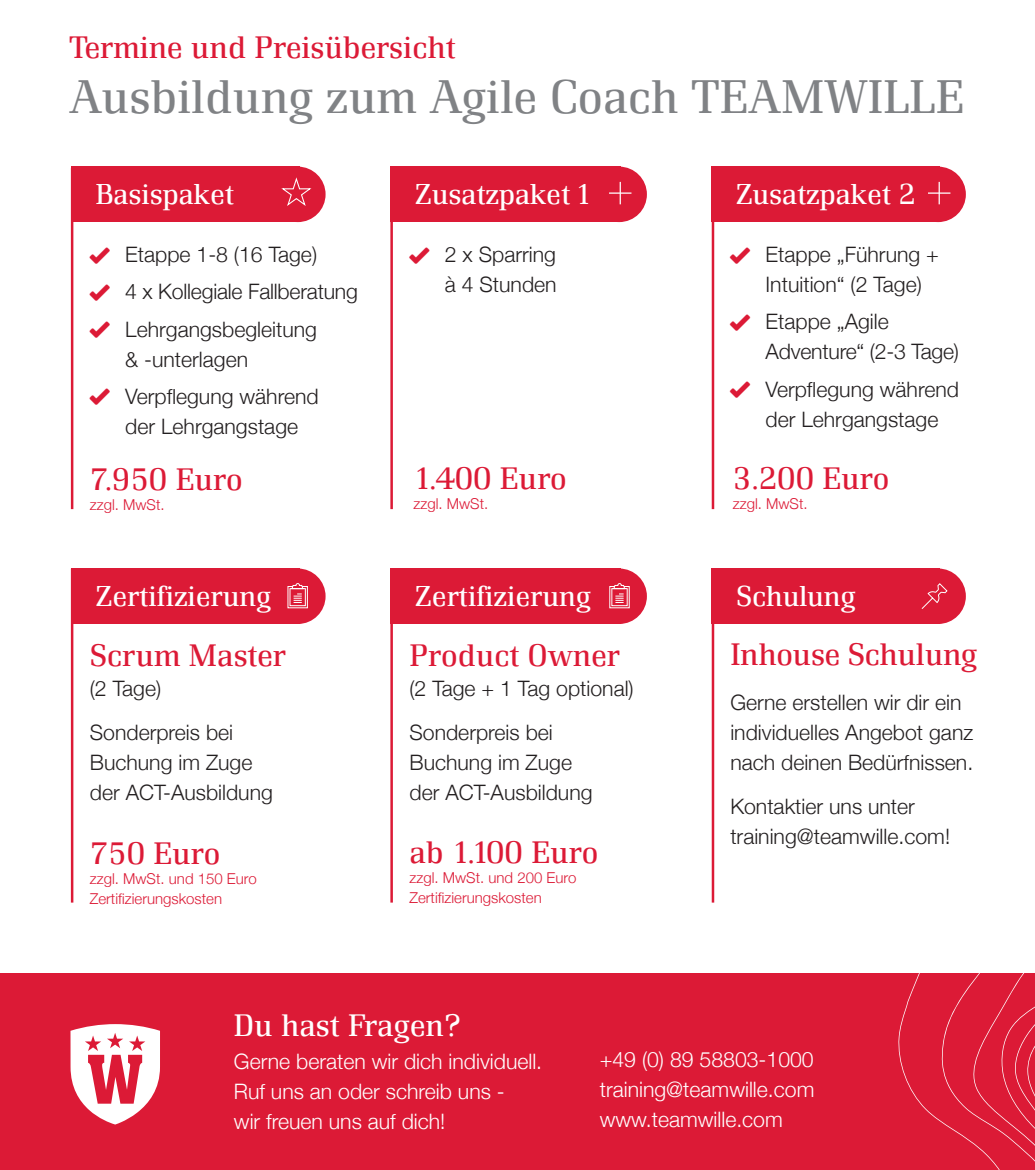
<style>
.page{position:relative;width:1035px;height:1170px;background:#fff}
.page>*{position:absolute;margin:0;border:0;box-sizing:border-box;transform-origin:0 0}
.t1{font:45.5px "Renault SBOP";color:#808285}
.t2{font:30px "Renault SBOP";color:#dc1a36}
.t3{font:30px "Renault";color:#fff}
.t4{font:30px "Renault SBOP";color:#fff}
.t5{font:300 21.25px/30px "Helvetica Neue";color:#231f20}
.t6{font:300 21.25px/30px "Helvetica Neue";color:#fff}
.t7{font:300 15px/20px "Helvetica Neue";color:#dc1a36}
</style>
<div class="page">
<div style="left:0;top:973px;width:1035px;height:196px;background:#dc1a36"></div>
<svg style="left:898px;top:973px;width:137px;height:196px"></svg>
<hr style="left:71px;top:168px;width:2px;height:341px;background:#dc1a36">
<hr style="left:71px;top:568px;width:2px;height:334px;background:#dc1a36">
<hr style="left:390px;top:168px;width:3px;height:341px;background:#dc1a36">
<hr style="left:390px;top:568px;width:3px;height:334px;background:#dc1a36">
<hr style="left:711px;top:168px;width:3px;height:341px;background:#dc1a36">
<hr style="left:711px;top:568px;width:3px;height:334px;background:#dc1a36">
<svg style="left:70px;top:1024px;width:90px;height:100px"></svg>
<div style="left:71px;top:167px;width:228px;height:55px;background:#dc1a36"></div>
<div style="left:71px;top:568px;width:228px;height:56px;background:#dc1a36"></div>
<div style="left:270px;top:167px;width:55px;height:55px;background:#dc1a36;border-radius:50%"></div>
<svg style="left:281px;top:177px;width:31px;height:29px"></svg>
<div style="left:270px;top:568px;width:55px;height:56px;background:#dc1a36;border-radius:50%"></div>
<div style="left:390px;top:167px;width:231px;height:55px;background:#dc1a36"></div>
<div style="left:390px;top:568px;width:231px;height:56px;background:#dc1a36"></div>
<div style="left:591px;top:167px;width:56px;height:55px;background:#dc1a36;border-radius:50%"></div>
<div style="left:591px;top:568px;width:56px;height:56px;background:#dc1a36;border-radius:50%"></div>
<hr style="left:609px;top:192px;width:22px;height:2px;background:#fff">
<hr style="left:619px;top:182px;width:2px;height:22px;background:#fff">
<div style="left:910px;top:167px;width:56px;height:55px;background:#dc1a36;border-radius:50%"></div>
<div style="left:910px;top:568px;width:56px;height:56px;background:#dc1a36;border-radius:50%"></div>
<div style="left:711px;top:167px;width:228px;height:55px;background:#dc1a36"></div>
<div style="left:711px;top:568px;width:228px;height:56px;background:#dc1a36"></div>
<hr style="left:928px;top:192px;width:22px;height:2px;background:#fff">
<hr style="left:938px;top:182px;width:2px;height:22px;background:#fff">
<svg style="left:287px;top:583px;width:21px;height:25px"></svg>
<svg style="left:609px;top:583px;width:21px;height:25px"></svg>
<svg style="left:921px;top:583px;width:27px;height:26px"></svg>
<h2 class="t2" style="left:69px;top:31px;width:388px">Termine und Preisübersicht</h2>
<h1 class="t1" style="left:69px;top:71px;width:896px">Ausbildung zum Agile Coach TEAMWILLE</h1>
<h2 class="t3" style="left:96px;top:178px;width:140px">Basispaket</h2>
<p class="t5" style="left:90px;top:238px;width:229px"><sub>✓</sub> Etappe 1-8 (16 Tage)</p>
<p class="t5" style="left:90px;top:275px;width:270px"><sub>✓</sub> 4 x Kollegiale Fallberatung</p>
<p class="t5" style="left:125px;top:312px;width:193px;text-indent:-35px"><sub>✓</sub> Lehrgangsbegleitung &amp; -unterlagen</p>
<p class="t5" style="left:125px;top:379px;width:195px;text-indent:-35px"><sub>✓</sub> Verpflegung während der Lehrgangstage</p>
<h2 class="t2" style="left:90px;top:462px;width:154px">7.950 Euro</h2>
<p class="t7" style="left:90px;top:493px;width:76px">zzgl. MwSt.</p>
<h2 class="t3" style="left:96px;top:580px;width:177px">Zertifizierung</h2>
<h2 class="t2" style="left:90px;top:638px;width:198px">Scrum Master</h2>
<p class="t5" style="left:90px;top:664px;width:145px;line-height:44.2px">(2 Tage)<br>Sonderpreis bei</p>
<p class="t5" style="left:90px;top:746px;width:185px">Buchung im Zuge der ACT-Ausbildung</p>
<h2 class="t2" style="left:90px;top:836px;width:132px">750 Euro</h2>
<p class="t7" style="left:90px;top:867px;width:168px">zzgl. MwSt. und 150 Euro<br>Zertifizierungskosten</p>
<h2 class="t3" style="left:415px;top:178px;width:176px">Zusatzpaket 1</h2>
<p class="t5" style="left:409px;top:238px;width:149px;text-align:right"><sub>✓</sub> 2 x Sparring à 4 Stunden</p>
<h2 class="t2" style="left:413px;top:461px;width:155px">1.400 Euro</h2>
<p class="t7" style="left:413px;top:492px;width:76px">zzgl. MwSt.</p>
<h2 class="t3" style="left:415px;top:580px;width:177px">Zertifizierung</h2>
<h2 class="t2" style="left:409px;top:638px;width:212px">Product Owner</h2>
<p class="t5" style="left:409px;top:664px;width:226px;line-height:44.2px">(2 Tage + 1 Tag optional)<br>Sonderpreis bei</p>
<p class="t5" style="left:409px;top:745px;width:185px">Buchung im Zuge der ACT-Ausbildung</p>
<h2 class="t2" style="left:409px;top:835px;width:190px">ab 1.100 Euro</h2>
<p class="t7" style="left:409px;top:866px;width:168px">zzgl. MwSt. und 200 Euro<br>Zertifizierungskosten</p>
<h2 class="t3" style="left:736px;top:178px;width:181px">Zusatzpaket 2</h2>
<p class="t5" style="left:765px;top:238px;width:175px;text-indent:-35px"><sub>✓</sub> Etappe „Führung +<br>Intuition“ (2 Tage)</p>
<p class="t5" style="left:765px;top:305px;width:195px;text-indent:-35px"><sub>✓</sub> Etappe „Agile<br>Adventure“ (2-3 Tage)</p>
<p class="t5" style="left:765px;top:372px;width:195px;text-indent:-35px"><sub>✓</sub> Verpflegung während der Lehrgangstage</p>
<h2 class="t2" style="left:733px;top:461px;width:158px">3.200 Euro</h2>
<p class="t7" style="left:733px;top:492px;width:76px">zzgl. MwSt.</p>
<h2 class="t3" style="left:736px;top:580px;width:121px">Schulung</h2>
<h2 class="t2" style="left:730px;top:638px;width:248px">Inhouse Schulung</h2>
<p class="t5" style="left:730px;top:685px;width:244px">Gerne erstellen wir dir ein individuelles Angebot ganz nach deinen Bedürfnissen.</p>
<p class="t5" style="left:730px;top:789px;width:221px">Kontak tier uns unter training@teamwille.com!</p>
<h2 class="t4" style="left:234px;top:1008px;width:228px">Du hast Fragen?</h2>
<p class="t6" style="left:234px;top:1044px;width:310px">Gerne beraten wir dich individuell.<br>Ruf uns an oder schreib uns -<br>wir freuen uns auf dich!</p>
<p class="t6" style="left:600px;top:1043px;width:216px;text-align:justify">+49 (0) 89 58803-1000 training@teamwille.com www.teamwille.com</p>
</div>
